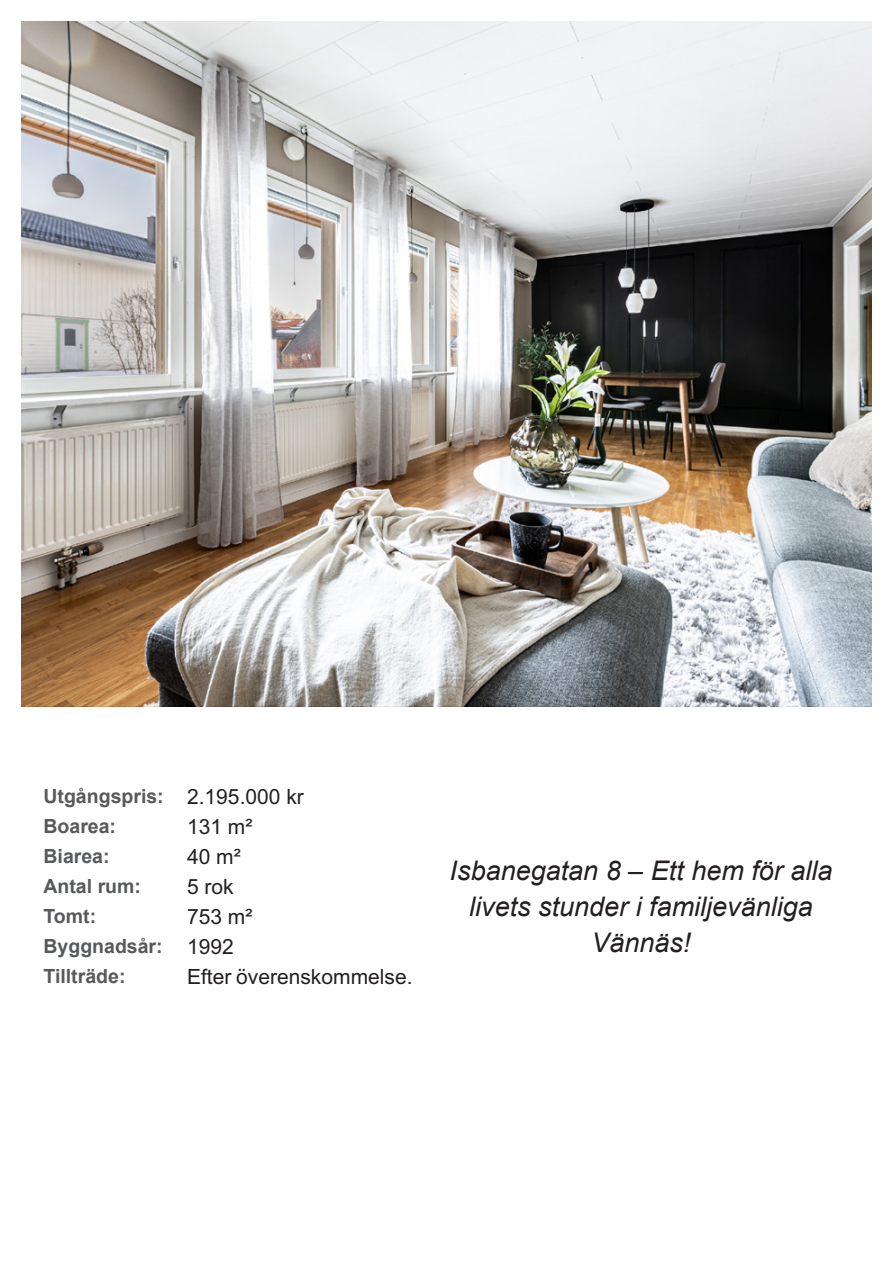
<style>
.page{position:relative;width:893px;height:1263px;background:#fff}
.page>*{position:absolute;margin:0;border:0;box-sizing:border-box;transform-origin:0 0}
.t1{font:italic 27px/36px "Arial";color:#231f20;text-align:center}
.t2{font:21px/30px "Arial";color:#231f20}
.t3{font:700 19.5px/30px "Arial";color:#58595b}
</style>
<div class="page">
<img style="left:21px;top:21px;width:851px;height:686px">
<p class="t3" style="left:44px;top:781px;width:122px">Utgångspris:<br>Boarea:<br>Biarea:<br>Antal rum:<br>Tomt:<br>Byggnadsår:<br>Tillträde:</p>
<p class="t2" style="left:187px;top:781px;width:227px">2.195.000 kr<br>131 m²<br>40 m²<br>5 rok<br>753 m²<br>1992<br>Efter överenskommelse.</p>
<h1 class="t1" style="left:450px;top:853px;width:384px">Isbanegatan 8 – Ett hem för alla livets stunder i familjevänliga<br>Vännäs!</h1>
</div>
